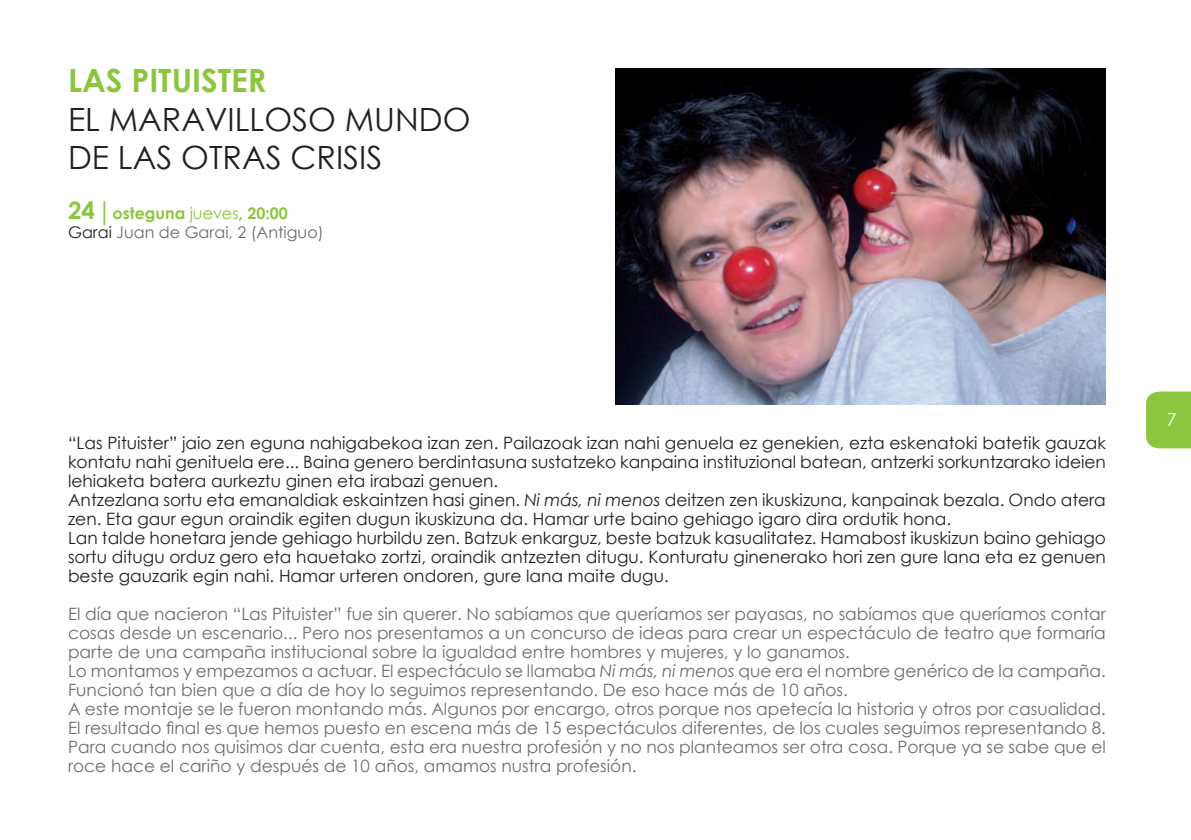
<style>
.page{position:relative;width:1191px;height:840px;background:#fff}
.page>*{position:absolute;margin:0;border:0;box-sizing:border-box;transform-origin:0 0}
.t1{font:32px/38.4px "Century Gothic";color:#231f20}
.t2{font:700 32px "Century Gothic";color:#8bc63e}
.t3{font:18px "Century Gothic";color:#fff}
.t4{font:17px/19px "Century Gothic";color:#6c6d70}
.t5{font:17px/19px "Century Gothic";color:#231f20}
.t6{font:16px/19.2px "Century Gothic";color:#6c6d70}
.s1{font-weight:700;font-size:24px;color:#8bc63e}
.s2{font-family:"Frutiger";font-weight:300;font-size:24px;color:#8bc63e}
.s3{font-weight:700;color:#8bc63e}
.s4{color:#8bc63e}
.s5{color:#231f20}
.s6{font-style:italic}
</style>
<div class="page">
<div style="left:1146px;top:391px;width:45px;height:57px;background:#8bc63e"></div>
<img style="left:615px;top:68px;width:491px;height:336px">
<h1 class="t2" style="left:68px;top:56px;width:200px">Las Pituister</h1>
<h1 class="t1" style="left:68px;top:99px;width:404px">EL MARAVILLOSO MUNDO<br>DE LAS OTRAS CRISIS</h1>
<p class="t6" style="left:68px;top:203px;width:257px"><span class="s1">24</span> <span class="s2">|</span> <span class="s3">osteguna</span> <span class="s4">jueves</span><span class="s3">, 20:00<br></span><span class="s5">Garai</span> Juan de Garai, 2 (Antiguo)</p>
<p class="t5" style="left:68px;top:432px;width:1039px">“Las Pituister” jaio zen eguna nahigabekoa izan zen. Pailazoak izan nahi genuela ez genekien, ezta eskenatoki batetik gauzak kontatu nahi genituela ere... Baina genero berdintasuna sustatzeko kanpaina instituzional batean, antzerki sorkuntzarako ideien lehiaketa batera aurkeztu ginen eta irabazi genuen.<br>Antzezlana sortu eta emanaldiak eskaintzen hasi ginen. <span class="s6">Ni más, ni menos</span> deitzen zen ikuskizuna, kanpainak bezala. Ondo atera zen. Eta gaur egun oraindik egiten dugun ikuskizuna da. Hamar urte baino gehiago igaro dira ordutik hona.<br>Lan talde honetara jende gehiago hurbildu zen. Batzuk enkarguz, beste batzuk kasualitatez. Hamabost ikuskizun baino gehiago sortu ditugu orduz gero eta hauetako zortzi, oraindik antzezten ditugu. Konturatu ginenerako hori zen gure lana eta ez genuen beste gauzarik egin nahi. Hamar urteren ondoren, gure lana maite dugu.</p>
<p class="t4" style="left:68px;top:603px;width:1039px">El día que nacieron “Las Pituister” fue sin querer. No sabíamos que queríamos ser payasas, no sabíamos que queríamos contar cosas desde un escenario... Pero nos presentamos a un concurso de ideas para crear un espectáculo de teatro que formaría parte de una campaña institucional sobre la igualdad entre hombres y mujeres, y lo ganamos.<br>Lo montamos y empezamos a actuar. El espectáculo se llamaba <span class="s6">Ni más, ni menos</span> que era el nombre genérico de la campaña.<br>Funcionó tan bien que a día de hoy lo seguimos representando. De eso hace más de 10 años.<br>A este montaje se le fueron montando más. Algunos por encargo, otros porque nos apetecía la historia y otros por casualidad.<br>El resultado final es que hemos puesto en escena más de 15 espectáculos diferentes, de los cuales seguimos representando 8.<br>Para cuando nos quisimos dar cuenta, esta era nuestra profesión y no nos planteamos ser otra cosa. Porque ya se sabe que el roce hace el cariño y después de 10 años, amamos nustra profesión.</p>
<p class="t3" style="left:1166px;top:407px;width:11px">7</p>
</div>
